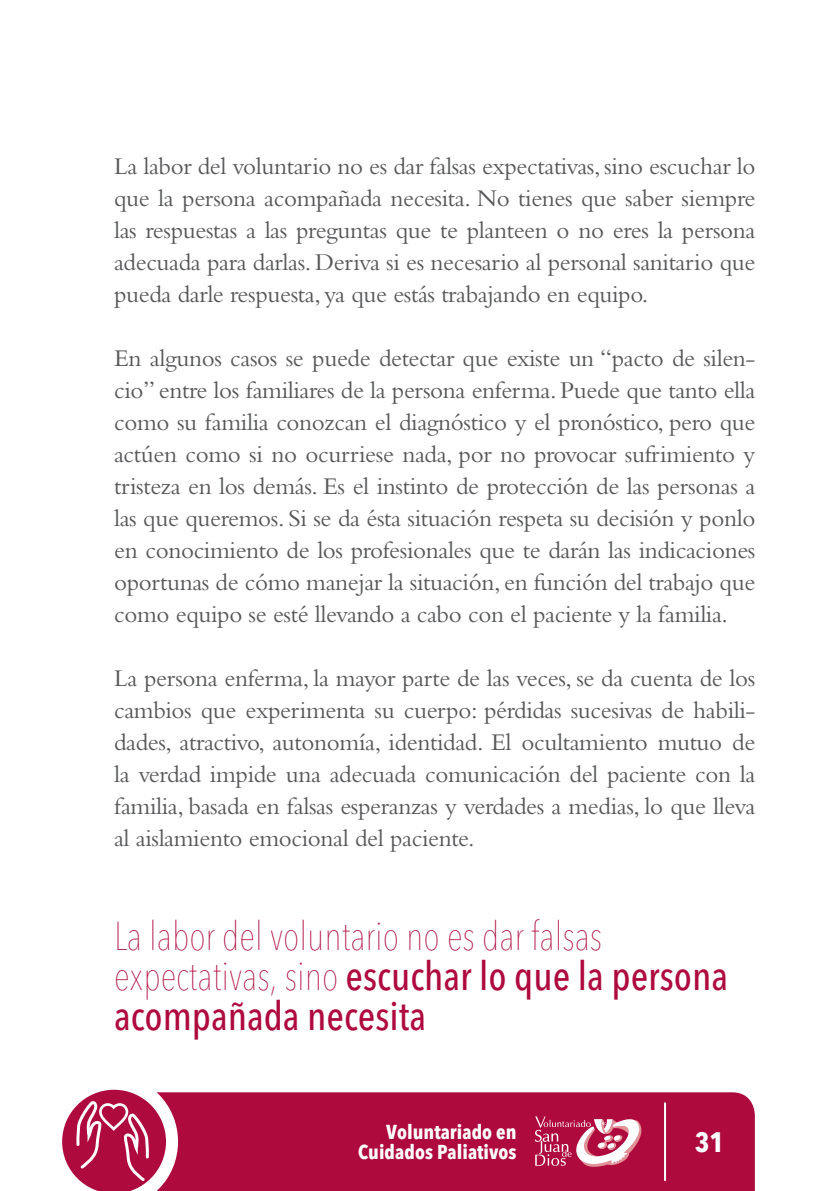
<style>
.page{position:relative;width:840px;height:1191px;background:#fff}
.page>*{position:absolute;margin:0;border:0;box-sizing:border-box;transform-origin:0 0}
.SUMARIO{font:200 condensed 40px/40px "Avenir Next LT Pro";color:#af0a3d}
.t1{font:700 condensed 27.8px "Avenir Next LT Pro";color:#fff}
.TEXTO{font:25px/32px "Bembo Std";letter-spacing:-.015em;color:#57585a;text-align:justify}
.t2{font:700 condensed 20px/20px "Avenir Next LT Pro";color:#fff;text-align:right}
.s1{font-weight:500}
</style>
<div class="page">
<div style="left:178px;top:1092px;width:576px;height:99px;background:#af0a3d"></div>
<svg style="left:534px;top:1116px;width:107px;height:50px"></svg>
<hr style="left:663px;top:1102px;width:2px;height:78px;background:#fff">
<svg style="left:62px;top:1089px;width:116px;height:102px"></svg>
<p class="TEXTO" style="left:114px;top:149px;width:642px">La labor del voluntario no es dar falsas expectativas, sino escuchar lo que la persona acompañada necesita. No tienes que saber siempre las respuestas a las preguntas que te planteen o no eres la persona adecuada para darlas. Deriva si es necesario al personal sanitario que pueda darle respuesta, ya que estás trabajando en equipo.</p>
<p class="TEXTO" style="left:114px;top:341px;width:642px">En algunos casos se puede detectar que existe un “pacto de silen&shy;cio” entre los familiares de la persona enferma. Puede que tanto ella como su familia conozcan el diagnóstico y el pronóstico, pero que actúen como si no ocurriese nada, por no provocar sufrimiento y tristeza en los demás. Es el instinto de protección de las personas a las que queremos. Si se da ésta situación respeta su decisión y ponlo en conocimiento de los profesionales que te darán las indicaciones oportunas de cómo manejar la situación, en función del trabajo que como equipo se esté llevando a cabo con el paciente y la familia.</p>
<p class="TEXTO" style="left:114px;top:661px;width:642px">La persona enferma, la mayor parte de las veces, se da cuenta de los cambios que experimenta su cuerpo: pérdidas sucesivas de habili&shy;dades, atractivo, autonomía, identidad. El ocultamiento mutuo de la verdad impide una adecuada comunicación del paciente con la familia, basada en falsas esperanzas y verdades a medias, lo que lleva al aislamiento emocional del paciente.</p>
<p class="SUMARIO" style="left:114px;top:916px;width:615px">La labor del voluntario no es dar falsas expectativas, sino <span class="s1">escuchar lo que la persona acompañada necesita</span></p>
<p class="t2" style="left:358px;top:1122px;width:160px">Voluntariado en<br>Cuidados Paliativos</p>
<p class="t1" style="left:694px;top:1125px;width:31px">31</p>
</div>
